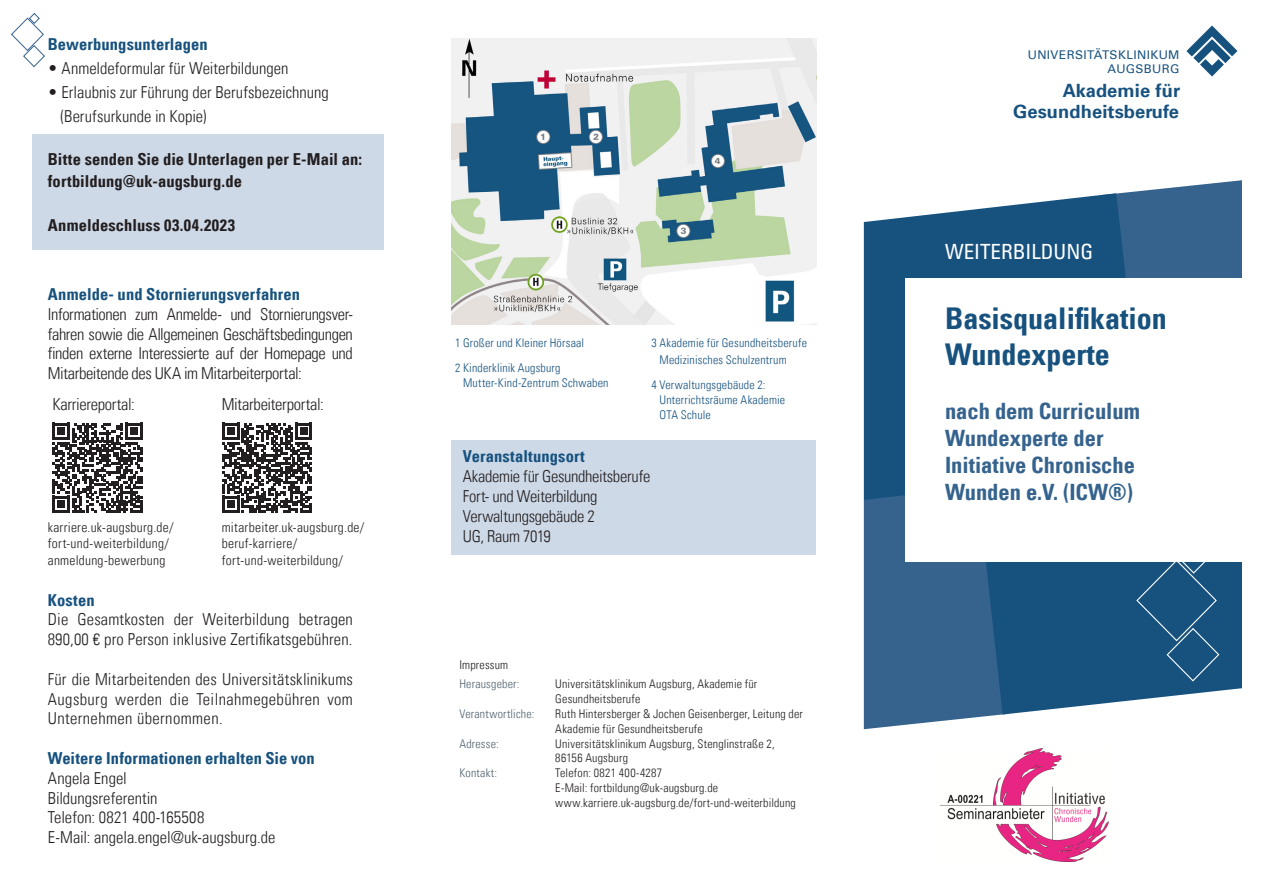
<style>
.page{position:relative;width:1263px;height:893px;background:#fff}
.page>*{position:absolute;margin:0;border:0;box-sizing:border-box;transform-origin:0 0}
.t1{font:30px/36px "Univers Com 67 Bold Cond";color:#17527f}
.t2{font:22.5px/27px "Univers Com 67 Bold Cond";color:#35638e}
.t3{font:condensed 21px "Univers Com 57";color:#fff}
.t4{font:700 18.3px/21px "Univers Com 65";letter-spacing:.005em;color:#17527f;text-align:right}
.Text_normal{font:16.5px/19.8px "Univers Com 47 Light Cond";color:#231f20}
.Absatz_Überschrift{font:16.5px "Univers Com 67 Bold Cond";letter-spacing:.005em;color:#17527f}
.t5{font:16.5px "Univers Com 67 Bold Cond";letter-spacing:.005em;color:#231f20}
.Text_normal-2{font:16.5px "Univers Com 47 Light Cond";letter-spacing:-.02em;color:#231f20}
.Text_normal-3{font:13.5px/16.2px "Univers Com 47 Light Cond";letter-spacing:.02em;color:#231f20}
.Zwitschi{font:12px/14.9px "Univers Com 47 Light Cond";letter-spacing:.015em;color:#231f20}
.Copy_Einzug_10_mm{font:12px/15px "Univers Com 47 Light Cond";letter-spacing:.015em;color:#17527f}
.Zwitschi-2{font:12px "Univers Com 47 Light Cond";letter-spacing:.015em;color:#52626f}
.t6{font:12px/14.2px "Univers Com 55 Roman";letter-spacing:.03em;color:#17527f;text-align:right}
</style>
<div class="page">
<svg style="left:1122px;top:180px;width:119px;height:98px;background:#456f97"></svg>
<div style="left:865px;top:522px;width:142px;height:207px;background:#35638e"></div>
<svg style="left:974px;top:562px;width:267px;height:152px;background:#33668e"></svg>
<svg style="left:865px;top:193px;width:282px;height:329px;background:#35688f"></svg>
<div style="left:906px;top:279px;width:357px;height:283px;background:#fff"></div>
<svg style="left:1186px;top:26px;width:51px;height:51px"></svg>
<div style="left:32px;top:134px;width:352px;height:115px;background:#ced9e7"></div>
<div style="left:451px;top:441px;width:365px;height:114px;background:#ced9e7"></div>
<img style="left:451px;top:38px;width:365px;height:286px">
<img style="left:940px;top:748px;width:169px;height:114px">
<svg style="left:53px;top:423px;width:90px;height:90px"></svg>
<svg style="left:222px;top:423px;width:90px;height:90px"></svg>
<svg style="left:11px;top:13px;width:34px;height:54px"></svg>
<div style="left:1135px;top:562px;width:107px;height:120px;background:#17527f"></div>
<p class="Absatz_Überschrift" style="left:48px;top:34px;width:161px">Bewerbungsunterlagen</p>
<p class="Text_normal" style="left:48px;top:59px;width:242px">• Anmeldeformular für Weiterbildungen</p>
<p class="Text_normal" style="left:61px;top:80px;width:270px;line-height:24px;text-indent:-13px">• Erlaubnis zur Führung der Berufsbezeichnung (Berufsurkunde in Kopie)</p>
<p class="t5" style="left:48px;top:149px;width:316px">Bitte senden Sie die Unterlagen per E-Mail an:</p>
<p class="t5" style="left:48px;top:171px;width:196px">fortbildung@uk-augsburg.de</p>
<p class="t5" style="left:48px;top:215px;width:189px">Anmeldeschluss 03.04.2023</p>
<p class="Absatz_Überschrift" style="left:48px;top:284px;width:254px">Anmelde- und Stornierungsverfahren</p>
<p class="Text_normal" style="left:48px;top:304px;width:307px;text-align:justify">Informationen zum Anmelde- und Stornierungsver&shy;fahren sowie die Allgemeinen Geschäftsbedingungen finden externe Interessierte auf der Homepage und Mitarbeitende des UKA im Mitarbeiterportal:</p>
<p class="Text_normal" style="left:52px;top:395px;width:84px">Karriereportal:</p>
<p class="Text_normal" style="left:222px;top:395px;width:103px">Mitarbeiterportal:</p>
<p class="Text_normal-3" style="left:48px;top:519px;width:127px">karriere.uk-augsburg.de/ fort-und-weiterbildung/ anmeldung-bewerbung</p>
<p class="Text_normal-3" style="left:222px;top:519px;width:144px">mitarbeiter.uk-augsburg.de/ beruf-karriere/ fort-und-weiterbildung/</p>
<p class="Absatz_Überschrift" style="left:48px;top:590px;width:48px">Kosten</p>
<p class="Text_normal" style="left:48px;top:610px;width:307px">Die Gesamtkosten der Weiterbildung betragen<br>890,00 € pro Person inklusive Zertifikatsgebühren.</p>
<p class="Text_normal" style="left:48px;top:669px;width:307px;text-align:justify">Für die Mitarbeitenden des Universitätsklinikums Augsburg werden die Teilnahmegebühren vom Unternehmen übernommen.</p>
<p class="Absatz_Überschrift" style="left:48px;top:748px;width:268px">Weitere Informationen erhalten Sie von</p>
<p class="Text_normal" style="left:48px;top:768px;width:81px">Angela Engel</p>
<p class="Text_normal" style="left:48px;top:788px;width:111px">Bildungsreferentin</p>
<p class="Text_normal" style="left:48px;top:808px;width:158px">Telefon: 0821 400-165508</p>
<p class="Text_normal" style="left:48px;top:827px;width:229px">E-Mail: angela.engel@uk-augsburg.de</p>
<p class="Copy_Einzug_10_mm" style="left:455px;top:336px;width:131px">1 Großer und Kleiner Hörsaal</p>
<p class="Copy_Einzug_10_mm" style="left:463px;top:361px;width:147px;text-indent:-8px">2 Kinderklinik Augsburg<br>Mutter-Kind-Zentrum Schwaben</p>
<p class="Copy_Einzug_10_mm" style="left:659px;top:335px;width:149px;line-height:16.5px;text-indent:-8px">3 Akademie für Gesundheitsberufe<br>Medizinisches Schulzentrum</p>
<p class="Copy_Einzug_10_mm" style="left:659px;top:377px;width:127px;text-indent:-8px">4 Verwaltungsgebäude 2:<br>Unterrichtsräume Akademie<br>OTA Schule</p>
<p class="Absatz_Überschrift" style="left:463px;top:446px;width:124px">Veranstaltungsort</p>
<p class="Text_normal-2" style="left:463px;top:466px;width:189px">Akademie für Gesundheitsberufe</p>
<p class="Text_normal-2" style="left:463px;top:486px;width:136px">Fort- und Weiterbildung</p>
<p class="Text_normal-2" style="left:463px;top:506px;width:133px">Verwaltungsgebäude 2</p>
<p class="Text_normal-2" style="left:463px;top:526px;width:89px">UG, Raum 7019</p>
<p class="Zwitschi" style="left:459px;top:657px;width:50px">Impressum</p>
<p class="Zwitschi-2" style="left:459px;top:677px;width:62px">Herausgeber:</p>
<p class="Zwitschi" style="left:555px;top:677px;width:203px">Universitätsklinikum Augsburg, Akademie für<br>Gesundheitsberufe</p>
<p class="Zwitschi-2" style="left:459px;top:706px;width:77px">Verantwortliche:</p>
<p class="Zwitschi" style="left:555px;top:706px;width:249px">Ruth Hintersberger &amp; Jochen Geisenberger, Leitung der<br>Akademie für Gesundheitsberufe</p>
<p class="Zwitschi-2" style="left:459px;top:736px;width:41px">Adresse:</p>
<p class="Zwitschi" style="left:555px;top:736px;width:221px">Universitätsklinikum Augsburg, Stenglinstraße 2,<br>86156 Augsburg</p>
<p class="Zwitschi-2" style="left:459px;top:766px;width:39px">Kontakt:</p>
<p class="Zwitschi" style="left:555px;top:765px;width:242px">Telefon: 0821 400-4287<br>E-Mail: fortbildung@uk-augsburg.de www.karriere.uk-augsburg.de/fort-und-weiterbildung</p>
<p class="t6" style="left:1028px;top:48px;width:153px">UNIVERSITÄTSKLINIKUM<br>AUGSBURG</p>
<p class="t4" style="left:1013px;top:80px;width:168px">Akademie für<br>Gesundheitsberufe</p>
<p class="t3" style="left:945px;top:238px;width:150px">WEITERBILDUNG</p>
<p class="t1" style="left:945px;top:300px;width:223px">Basisqualifikation<br>Wundexperte</p>
<p class="t2" style="left:945px;top:397px;width:196px">nach dem Curriculum<br>Wundexperte der<br>Initiative Chronische<br>Wunden e.V. (ICW®)</p>
</div>
